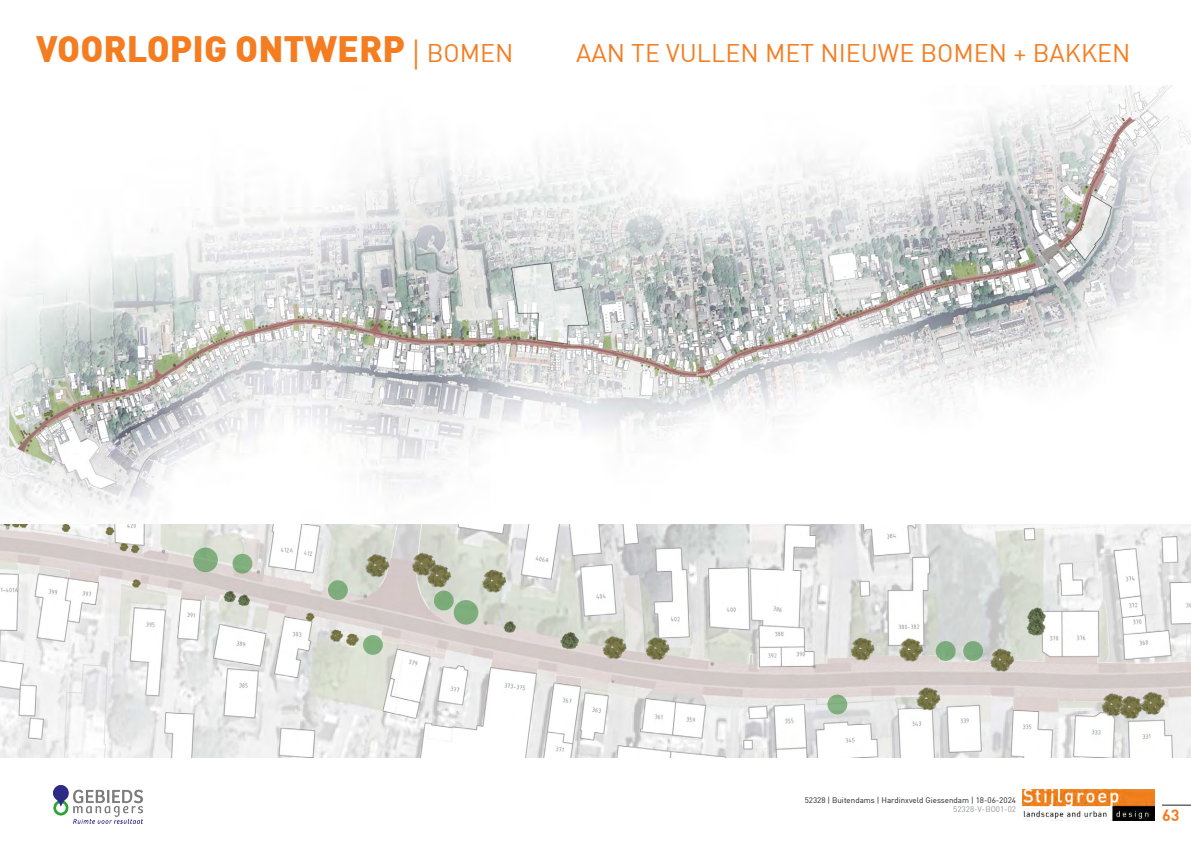
<style>
.page{position:relative;width:1191px;height:842px;background:#fff}
.page>*{position:absolute;margin:0;border:0;box-sizing:border-box;transform-origin:0 0}
.t1{font:900 36px "DIN";color:#f47d21}
.t2{font:25px "DIN";color:#f47d21}
.t3{font:700 16px "DIN";color:#f47b21}
.t4{font:8px "DIN";color:#231f20}
.t5{font:8px "DIN";color:#939598}
.s1{font-family:"Minion Pro";font-weight:400;font-size:30px}
.s2{font-weight:400;font-size:25px}
</style>
<div class="page">
<img style="left:53px;top:786px;width:90px;height:38px">
<img style="left:0;top:85px;width:1191px;height:431px">
<img style="left:0;top:524px;width:1191px;height:234px">
<div style="left:434px;top:591px;width:20px;height:19px;background:#7bab77;border-radius:50%"></div>
<div style="left:232px;top:554px;width:20px;height:20px;background:#81af7e;border-radius:50%"></div>
<div style="left:328px;top:580px;width:20px;height:20px;background:#7fad7c;border-radius:50%"></div>
<svg style="left:935px;top:641px;width:20px;height:20px"></svg>
<div style="left:827px;top:694px;width:20px;height:20px;background:#84b385;border-radius:50%"></div>
<div style="left:363px;top:635px;width:20px;height:20px;background:#80b07d;border-radius:50%"></div>
<div style="left:963px;top:641px;width:20px;height:20px;background:#7bab7d;border-radius:50%"></div>
<div style="left:454px;top:600px;width:24px;height:25px;background:#7eae7c;border-radius:50%"></div>
<div style="left:193px;top:548px;width:25px;height:24px;background:#80ac7c;border-radius:50%"></div>
<svg style="left:1162px;top:805px;width:29px;height:1px"></svg>
<img style="left:1022px;top:789px;width:133px;height:32px">
<p class="t1" style="left:36px;top:25px;width:479px">VOORLOPIG ONTWERP <span class="s1">|</span> <span class="s2">BOMEN</span></p>
<p class="t2" style="left:576px;top:37px;width:556px">AAN TE VULLEN MET NIEUWE BOMEN + BAKKEN</p>
<p class="t4" style="left:804px;top:795px;width:213px">52328 | Buitendams | Hardinxveld Giessendam | 18-06-2024</p>
<p class="t5" style="left:953px;top:804px;width:64px">52328-V-BO01-02</p>
<h3 class="t3" style="left:1162px;top:804px;width:19px">63</h3>
</div>
